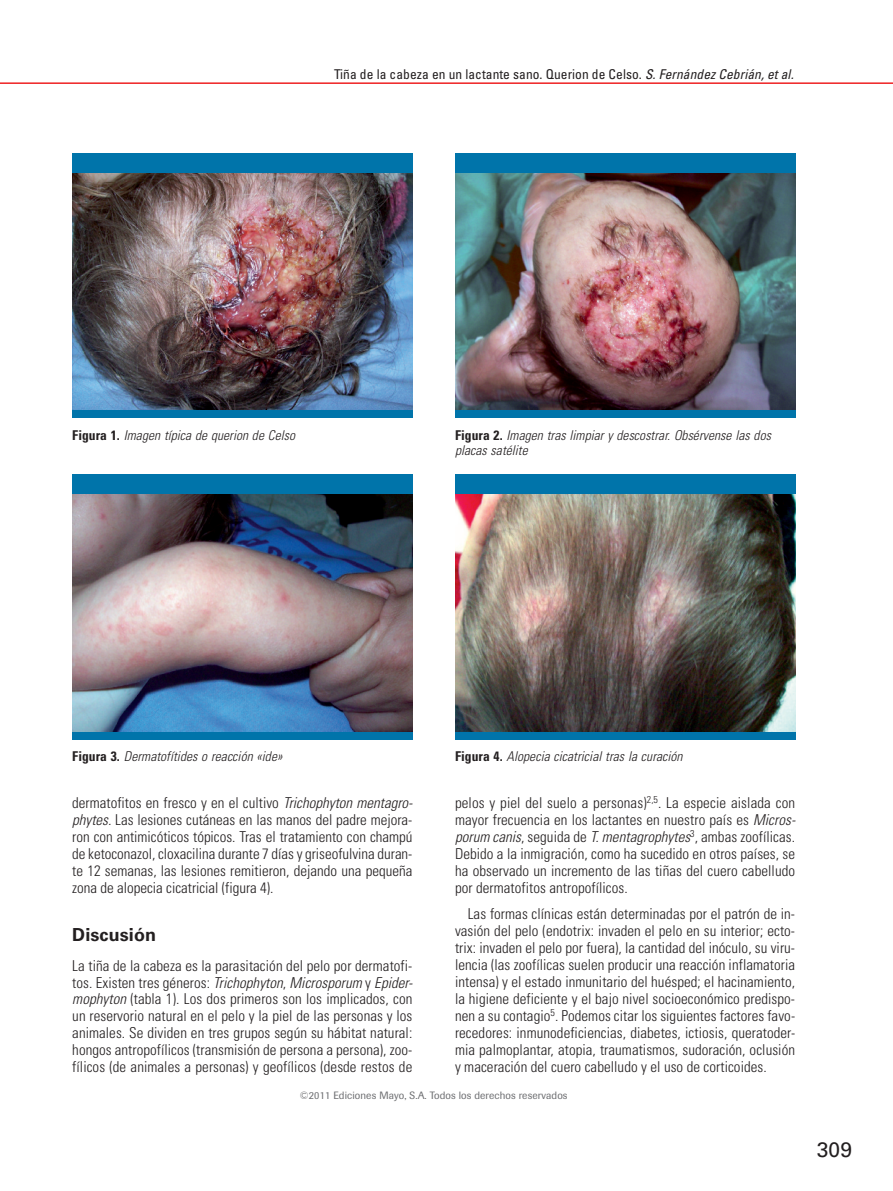
<style>
.page{position:relative;width:893px;height:1191px;background:#fff}
.page>*{position:absolute;margin:0;border:0;box-sizing:border-box;transform-origin:0 0}
.t1{font:21px "Univers LT Std";color:#231f20}
.t2{font:700 18px "Univers LT Std";letter-spacing:.005em;color:#231f20}
.t3{font:300 condensed 15px/17px "Univers LT Std";letter-spacing:.005em;color:#231f20;text-align:justify}
.t4{font:italic 300 condensed 13.5px/15px "Univers LT Std";letter-spacing:.005em;color:#231f20}
.t5{font:condensed 13.5px "Univers LT Std";letter-spacing:.005em;color:#231f20}
.t6{font:10.5px "Imago";letter-spacing:.01em;color:#6c6d70}
.s1{font-style:italic}
.s2{font-weight:700;font-style:normal}
</style>
<div class="page">
<hr style="left:0;top:82px;width:893px;height:2px;background:#ee2123">
<img style="left:72px;top:173px;width:340px;height:237px">
<div style="left:72px;top:410px;width:340px;height:8px;background:#0074aa"></div>
<div style="left:72px;top:153px;width:340px;height:20px;background:#0074aa"></div>
<img style="left:455px;top:173px;width:340px;height:237px">
<div style="left:455px;top:410px;width:340px;height:8px;background:#0074aa"></div>
<div style="left:455px;top:153px;width:340px;height:20px;background:#0074aa"></div>
<img style="left:72px;top:494px;width:340px;height:238px">
<div style="left:72px;top:732px;width:340px;height:7px;background:#0074aa"></div>
<div style="left:72px;top:474px;width:340px;height:20px;background:#0074aa"></div>
<img style="left:455px;top:494px;width:340px;height:238px">
<div style="left:455px;top:732px;width:340px;height:7px;background:#0074aa"></div>
<div style="left:455px;top:474px;width:340px;height:20px;background:#0074aa"></div>
<p class="t5" style="left:334px;top:67px;width:461px">Tiña de la cabeza en un lactante sano. Querion de Celso. <span class="s1">S. Fernández Cebrián, et al.</span></p>
<p class="t4" style="left:72px;top:428px;width:224px"><span class="s2">Figura 1.</span> Imagen típica de querion de Celso</p>
<p class="t4" style="left:455px;top:428px;width:317px"><span class="s2">Figura 2.</span> Imagen tras limpiar y descostrar. Obsérvense las dos placas satélite</p>
<p class="t4" style="left:72px;top:750px;width:212px"><span class="s2">Figura 3.</span> Dermatofítides o reacción «ide»</p>
<p class="t4" style="left:455px;top:750px;width:229px"><span class="s2">Figura 4.</span> Alopecia cicatricial tras la curación</p>
<p class="t3" style="left:72px;top:795px;width:342px">dermatofitos en fresco y en el cultivo <span class="s1">Trichophyton mentagro&shy;phytes.</span> Las lesiones cutáneas en las manos del padre mejora&shy;ron con antimicóticos tópicos. Tras el tratamiento con champú de ketoconazol, cloxacilina durante 7 días y griseofulvina duran&shy;te 12 semanas, las lesiones remitieron, dejando una pequeña zona de alopecia cicatricial (figura 4).</p>
<p class="t2" style="left:72px;top:926px;width:85px">Discusión</p>
<p class="t3" style="left:72px;top:957px;width:342px">La tiña de la cabeza es la parasitación del pelo por dermatofi&shy;tos. Existen tres géneros: <span class="s1">Trichophyton</span>, <span class="s1">Microsporum</span> y <span class="s1">Epider&shy;mophyton</span> (tabla 1). Los dos primeros son los implicados, con un reservorio natural en el pelo y la piel de las personas y los animales. Se dividen en tres grupos según su hábitat natural: hongos antropofílicos (transmisión de persona a persona), zoo&shy;fílicos (de animales a personas) y geofílicos (desde restos de</p>
<p class="t3" style="left:455px;top:795px;width:342px">pelos y piel del suelo a personas)<sup>2,5</sup>. La especie aislada con mayor frecuencia en los lactantes en nuestro país es <span class="s1">Micros&shy;porum canis</span>, seguida de <span class="s1">T. mentagrophytes</span><sup>3</sup>, ambas zoofílicas.<br>Debido a la inmigración, como ha sucedido en otros países, se ha observado un incremento de las tiñas del cuero cabelludo por dermatofitos antropofílicos.</p>
<p class="t3" style="left:455px;top:906px;width:342px;text-indent:13px">Las formas clínicas están determinadas por el patrón de in&shy;vasión del pelo (endotrix: invaden el pelo en su interior; ecto&shy;trix: invaden el pelo por fuera), la cantidad del inóculo, su viru&shy;lencia (las zoofílicas suelen producir una reacción inflamatoria intensa) y el estado inmunitario del huésped; el hacinamiento, la higiene deficiente y el bajo nivel socioeconómico predispo&shy;nen a su contagio<sup>5</sup>. Podemos citar los siguientes factores favo&shy;recedores: inmunodeficiencias, diabetes, ictiosis, queratoder&shy;mia palmoplantar, atopia, traumatismos, sudoración, oclusión y maceración del cuero cabelludo y el uso de corticoides.</p>
<p class="t6" style="left:300px;top:1091px;width:269px">©2011 Ediciones Mayo, S.A. Todos los derechos reservados</p>
<h1 class="t1" style="left:817px;top:1139px;width:37px">309</h1>
</div>
